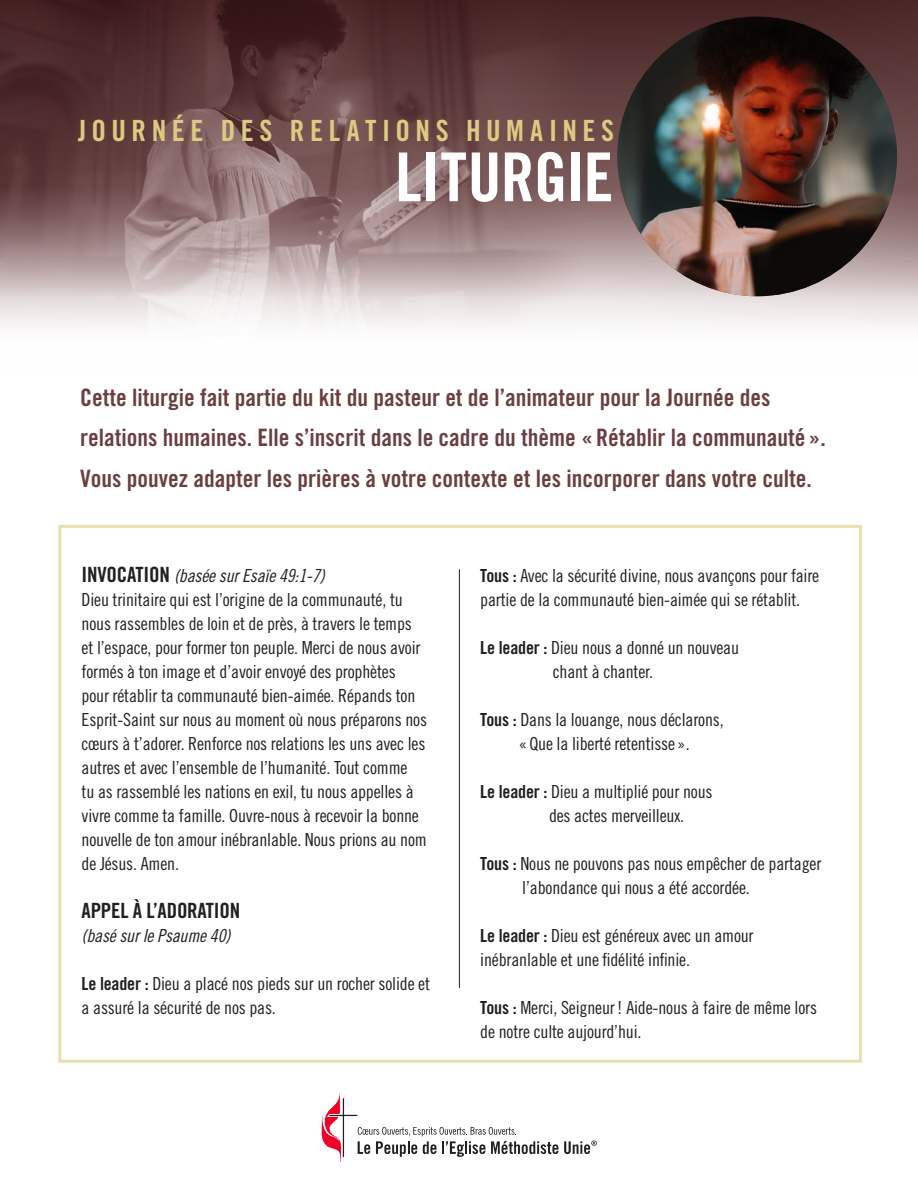
<style>
.page{position:relative;width:918px;height:1188px;background:#fff}
.page>*{position:absolute;margin:0;border:0;box-sizing:border-box;transform-origin:0 0}
.t1{font:67.5px "Trade Gothic LT Std Bd Cn 20";letter-spacing:-.01em;color:#fff}
.t2{font:29.25px "Trade Gothic LT Std Bd Cn 20";letter-spacing:.19em;color:#dbcb81}
._2020_KIT_Intro{font:24px/40.5px "Trade Gothic LT Std Bd Cn 20";color:#6b3f41}
._2020_KIT_Body_Text{font:21px "Trade Gothic LT Std Bd Cn 20";letter-spacing:-.01em;color:#231f20}
._2020_KIT_Body_Text-2{font:18px/24px "Trade Gothic LT Std Cn 18";letter-spacing:-.01em;color:#231f20}
._2020_KIT_Body_Text-3{font:18px "Trade Gothic LT Std Cn 18 Obl";letter-spacing:-.01em;color:#231f20}
.s1{font-family:"Trade Gothic LT Std Bd Cn 20";font-size:21px}
.s2{font-family:"Trade Gothic LT Std Bd Cn 20"}
</style>
<div class="page">
<img style="left:0;top:0;width:918px;height:327px">
<div style="left:58px;top:525px;width:804px;height:538px;border:3px solid #e9dfaf"></div>
<hr style="left:459px;top:569px;width:1px;height:419px;background:#231f20">
<img style="left:617px;top:16px;width:280px;height:280px;border-radius:140px">
<div style="left:374px;top:128px;width:261px;height:98px;background:#6b3f41;opacity:.25"></div>
<div style="left:55px;top:93px;width:582px;height:73px;background:#6b3f41;opacity:.5"></div>
<svg style="left:564px;top:1141px;width:33px;height:13px"></svg>
<svg style="left:322px;top:1093px;width:236px;height:69px"></svg>
<p class="t2" style="left:78px;top:113px;width:538px">JOURNÉE DES RELATIONS HUMAINES</p>
<p class="t1" style="left:395px;top:136px;width:220px">LITURGIE</p>
<p class="_2020_KIT_Intro" style="left:80px;top:377px;width:747px">Cette liturgie fait partie du kit du pasteur et de l’animateur pour la Journée des relations humaines. Elle s’inscrit dans le cadre du thème «Rétablir la communauté».<br>Vous pouvez adapter les prières à votre contexte et les incorporer dans votre culte.</p>
<p class="_2020_KIT_Body_Text-3" style="left:82px;top:565px;width:245px"><span class="s1">INVOCATION</span> (basée sur Esaïe 49:1-7)</p>
<p class="_2020_KIT_Body_Text-2" style="left:82px;top:587px;width:347px">Dieu trinitaire qui est l’origine de la communauté, tu nous rassembles de loin et de près, à travers le temps et l’espace, pour former ton peuple. Merci de nous avoir formés à ton image et d’avoir envoyé des prophètes pour rétablir ta communauté bien-aimée. Répands ton Esprit-Saint sur nous au moment où nous préparons nos cœurs à t’adorer. Renforce nos relations les uns avec les autres et avec l’ensemble de l’humanité. Tout comme<br>tu as rassemblé les nations en exil, tu nous appelles à vivre comme ta famille. Ouvre-nous à recevoir la bonne nouvelle de ton amour inébranlable. Nous prions au nom de Jésus. Amen.</p>
<p class="_2020_KIT_Body_Text" style="left:82px;top:898px;width:160px">APPEL À L’ADORATION</p>
<p class="_2020_KIT_Body_Text-3" style="left:82px;top:925px;width:150px">(basé sur le Psaume 40)</p>
<p class="_2020_KIT_Body_Text-2" style="left:82px;top:971px;width:350px"><span class="s2">Le leader :</span> Dieu a placé nos pieds sur un rocher solide et a assuré la sécurité de nos pas.</p>
<p class="_2020_KIT_Body_Text-2" style="left:480px;top:563px;width:340px"><span class="s2">Tous :</span> Avec la sécurité divine, nous avançons pour faire partie de la communauté bien-aimée qui se rétablit.</p>
<p class="_2020_KIT_Body_Text-2" style="left:480px;top:635px;width:260px"><span class="s2">Le leader :</span> Dieu nous a donné un nouveau</p>
<p class="_2020_KIT_Body_Text-2" style="left:553px;top:659px;width:102px">chant à chanter.</p>
<p class="_2020_KIT_Body_Text-2" style="left:480px;top:707px;width:245px"><span class="s2">Tous :</span> Dans la louange, nous déclarons,</p>
<p class="_2020_KIT_Body_Text-2" style="left:518px;top:731px;width:173px">«Que la liberté retentisse».</p>
<p class="_2020_KIT_Body_Text-2" style="left:480px;top:779px;width:234px"><span class="s2">Le leader :</span> Dieu a multiplié pour nous</p>
<p class="_2020_KIT_Body_Text-2" style="left:549px;top:803px;width:137px">des actes merveilleux.</p>
<p class="_2020_KIT_Body_Text-2" style="left:480px;top:851px;width:343px"><span class="s2">Tous :</span> Nous ne pouvons pas nous empêcher de partager</p>
<p class="_2020_KIT_Body_Text-2" style="left:522px;top:875px;width:229px">l’abondance qui nous a été accordée.</p>
<p class="_2020_KIT_Body_Text-2" style="left:480px;top:923px;width:275px"><span class="s2">Le leader :</span> Dieu est généreux avec un amour inébranlable et une fidélité infinie.</p>
<p class="_2020_KIT_Body_Text-2" style="left:480px;top:995px;width:338px"><span class="s2">Tous :</span> Merci, Seigneur! Aide-nous à faire de même lors de notre culte aujourd’hui.</p>
</div>
